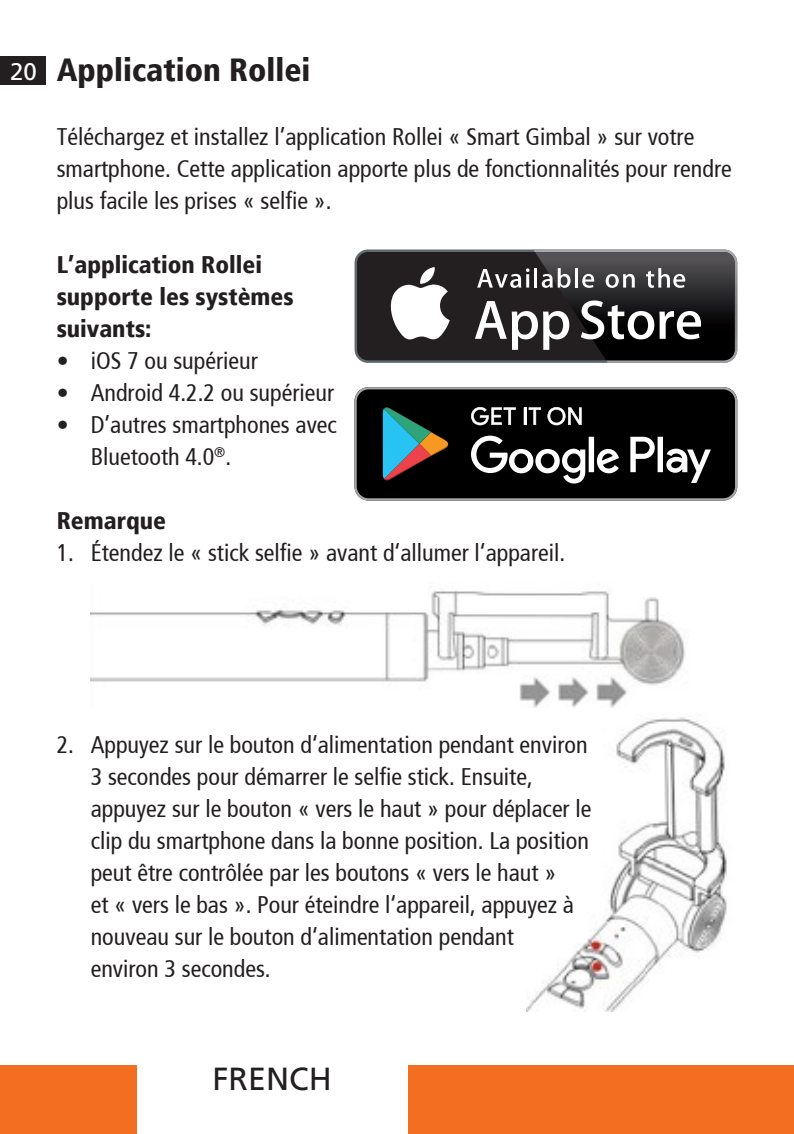
<style>
.page{position:relative;width:794px;height:1134px;background:#fff}
.page>*{position:absolute;margin:0;border:0;box-sizing:border-box;transform-origin:0 0}
.t1{font:900 condensed 32px "Frutiger";color:#231f20}
.t2{font:32px "Frutiger LT";color:#231f20}
.t3{font:condensed 24px/32px "Frutiger";color:#231f20}
.t4{font:900 condensed 24px "Frutiger";color:#231f20}
.t5{font:24px "Frutiger LT";color:#fff}
</style>
<div class="page">
<div style="left:0;top:1066px;width:136px;height:68px;background:#f36e21"></div>
<div style="left:408px;top:1066px;width:386px;height:68px;background:#f36e21"></div>
<img style="left:527px;top:717px;width:200px;height:294px">
<img style="left:91px;top:591px;width:595px;height:117px">
<div style="left:354px;top:249px;width:383px;height:114px;background:linear-gradient(to bottom,#666f75,#5d666c);border-radius:13px"></div>
<div style="left:357px;top:252px;width:377px;height:108px;background:#231f20;border-radius:11px"></div>
<svg style="left:390px;top:267px;width:60px;height:73px"></svg>
<img style="left:533px;top:249px;width:204px;height:114px">
<img style="left:535px;top:252px;width:199px;height:108px">
<svg style="left:475px;top:301px;width:94px;height:49px"></svg>
<svg style="left:581px;top:300px;width:120px;height:39px"></svg>
<svg style="left:477px;top:268px;width:52px;height:20px"></svg>
<hr style="left:534px;top:268px;width:3px;height:20px;background:#fff">
<svg style="left:542px;top:268px;width:28px;height:20px"></svg>
<hr style="left:575px;top:268px;width:3px;height:20px;background:#fff">
<svg style="left:582px;top:274px;width:12px;height:14px"></svg>
<svg style="left:605px;top:274px;width:30px;height:14px"></svg>
<svg style="left:646px;top:268px;width:39px;height:20px"></svg>
<svg style="left:354px;top:387px;width:383px;height:113px;fill:#000"></svg>
<svg style="left:471px;top:436px;width:240px;height:47px"></svg>
<svg style="left:383px;top:407px;width:66px;height:73px"></svg>
<svg style="left:471px;top:407px;width:45px;height:18px"></svg>
<svg style="left:524px;top:407px;width:17px;height:18px"></svg>
<svg style="left:547px;top:407px;width:34px;height:18px"></svg>
<div style="left:0;top:57px;width:45px;height:28px;background:#231f20"></div>
<p class="t5" style="left:10px;top:57px;width:28px">20</p>
<p class="t1" style="left:57px;top:55px;width:255px">Application Rollei</p>
<p class="t3" style="left:57px;top:122px;width:676px">Téléchargez et installez l’application Rollei « Smart Gimbal » sur votre smartphone. Cette application apporte plus de fonctionnalités pour rendre plus facile les prises « selfie ».</p>
<p class="t4" style="left:57px;top:254px;width:207px">L’application Rollei</p>
<p class="t4" style="left:57px;top:286px;width:238px">supporte les systèmes</p>
<p class="t4" style="left:57px;top:318px;width:96px">suivants:</p>
<p class="t3" style="left:57px;top:346px;width:203px">• iOS 7 ou supérieur</p>
<p class="t3" style="left:57px;top:378px;width:279px">• Android 4.2.2 ou supérieur</p>
<p class="t3" style="left:91px;top:410px;width:248px;text-indent:-34px">• D’autres smartphones avec<br>Bluetooth 4.0<sup>®</sup>.</p>
<p class="t4" style="left:57px;top:510px;width:111px">Remarque</p>
<p class="t3" style="left:57px;top:538px;width:510px">1. Étendez le « stick selfie » avant d‘allumer l‘appareil.</p>
<p class="t3" style="left:91px;top:730px;width:502px;text-indent:-34px">2. Appuyez sur le bouton d‘alimentation pendant environ 3 secondes pour démarrer le selfie stick. Ensuite, appuyez sur le bouton « vers le haut » pour déplacer le clip du smartphone dans la bonne position. La position peut être contrôlée par les boutons « vers le haut »<br>et « vers le bas ». Pour éteindre l‘appareil, appuyez à nouveau sur le bouton d‘alimentation pendant<br>environ 3 secondes.</p>
<p class="t2" style="left:213px;top:1060px;width:121px">FRENCH</p>
</div>
